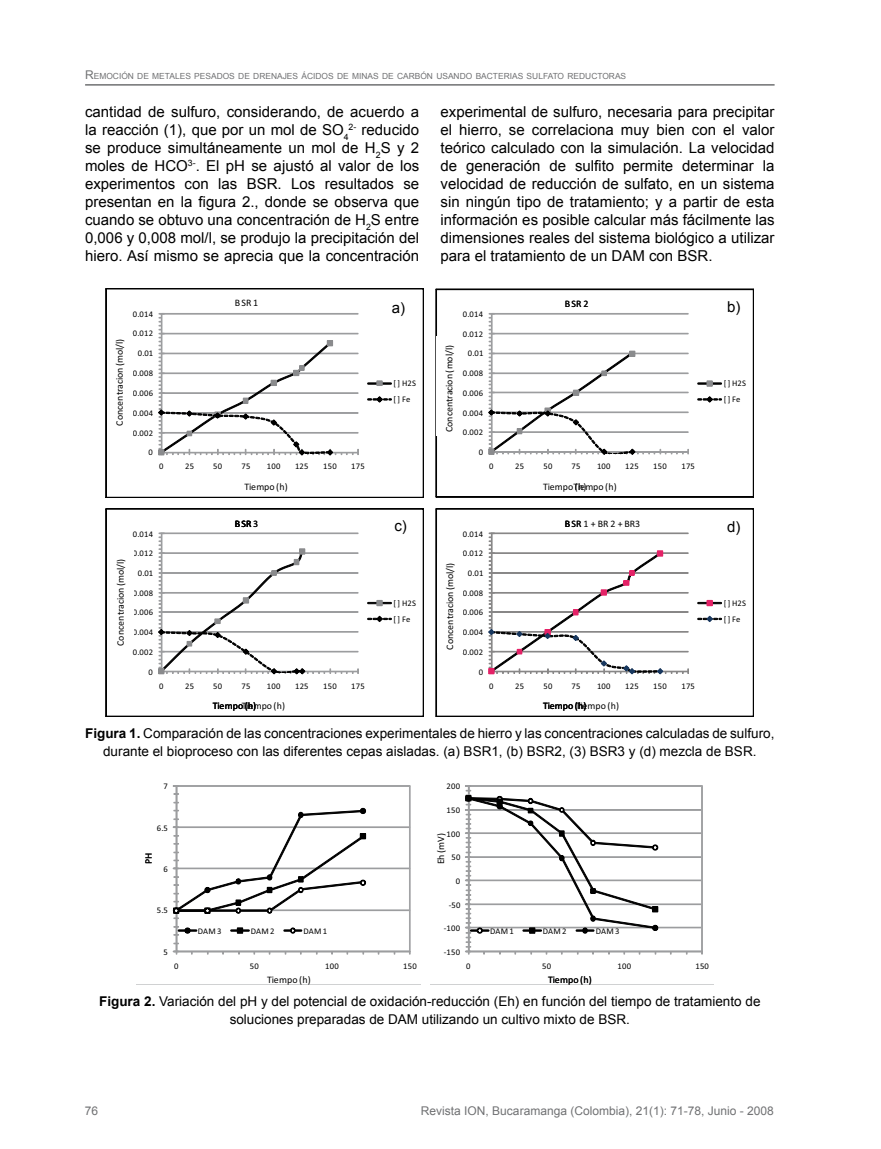
<style>
.page{position:relative;width:881px;height:1149px;background:#fff}
.page>*{position:absolute;margin:0;border:0;box-sizing:border-box;transform-origin:0 0}
.t1{font:15px/18px "Arial";color:#000;text-align:justify}
.t2{font:13.5px/18px "Arial";color:#000;text-align:center}
.t3{font:12px "Arial";color:#707173}
.t4{font:9.9px "Calibri";color:#000}
.t5{font:8.7px "Calibri";letter-spacing:.03em;color:#000}
.t6{font:8.55px/15.9px "Calibri";letter-spacing:.03em;color:#000}
.t7{font:8.4px "Arial";color:#707173}
.s1{font-size:12px}
.s2{font-weight:700}
</style>
<div class="page">
<hr style="left:85px;top:84px;width:689px;height:2px;background:#707173">
<svg style="left:106px;top:288px;width:317px;height:210px"></svg>
<div style="left:107px;top:334px;width:26px;height:100px;background:#fff"></div>
<svg style="left:435px;top:289px;width:318px;height:208px"></svg>
<div style="left:436px;top:335px;width:26px;height:100px;background:#fff"></div>
<svg style="left:106px;top:508px;width:317px;height:208px"></svg>
<div style="left:108px;top:549px;width:25px;height:99px;background:#fff"></div>
<svg style="left:435px;top:508px;width:318px;height:208px"></svg>
<div style="left:437px;top:553px;width:25px;height:99px;background:#fff"></div>
<svg style="left:172px;top:785px;width:239px;height:170px"></svg>
<svg style="left:465px;top:785px;width:238px;height:170px"></svg>
<p class="t7" style="left:85px;top:70px;width:542px"><span class="s1">R</span>EMOCIÓN DE METALES PESADOS DE DRENAJES ÁCIDOS DE MINAS DE CARBÓN USANDO BACTERIAS SULFATO REDUCTORAS</p>
<p class="t1" style="left:85px;top:103px;width:335px">cantidad de sulfuro, considerando, de acuerdo a la reacción (1), que por un mol de SO<sub>4</sub><sup>2-</sup> reducido se produce simultáneamente un mol de H<sub>2</sub>S y 2 moles de HCO<sup>3-</sup>. El pH se ajustó al valor de los experimentos con las BSR. Los resultados se presentan en la figura 2., donde se observa que cuando se obtuvo una concentración de H<sub>2</sub>S entre 0,006 y 0,008 mol/l, se produjo la precipitación del hiero. Así mismo se aprecia que la concentración</p>
<p class="t1" style="left:440px;top:103px;width:335px">experimental de sulfuro, necesaria para precipitar el hierro, se correlaciona muy bien con el valor teórico calculado con la simulación. La velocidad de generación de sulfito permite determinar la velocidad de reducción de sulfato, en un sistema sin ningún tipo de tratamiento; y a partir de esta información es posible calcular más fácilmente las dimensiones reales del sistema biológico a utilizar para el tratamiento de un DAM con BSR.</p>
<p class="t6" style="left:133px;top:305px;width:22px">0.014</p>
<p class="t4" style="left:235px;top:297px;width:25px">B SR1</p>
<p class="t1" style="left:391px;top:299px;width:15px">a)</p>
<p class="t6" style="left:463px;top:306px;width:22px">0.014</p>
<p class="t4" style="left:564px;top:297px;width:25px">B SR2</p>
<p class="t1" style="left:726px;top:298px;width:15px">b)</p>
<p class="t6" style="left:133px;top:325px;width:22px">0.012</p>
<p class="t6" style="left:463px;top:325px;width:22px">0.012</p>
<p class="t4" style="left:113px;top:425px;width:88px;rotate:-90deg">Concentracion (mol/l)</p>
<p class="t6" style="left:138px;top:345px;width:17px">0.01</p>
<p class="t6" style="left:133px;top:365px;width:22px">0.008</p>
<p class="t6" style="left:133px;top:384px;width:22px">0.006</p>
<p class="t6" style="left:133px;top:404px;width:22px">0.004</p>
<p class="t6" style="left:133px;top:424px;width:22px">0.002</p>
<p class="t6" style="left:393px;top:375px;width:24px">[ ] H2S [ ] Fe</p>
<p class="t4" style="left:443px;top:432px;width:88px;rotate:-90deg">Concentracion (mol/l)</p>
<p class="t6" style="left:467px;top:345px;width:17px">0.01</p>
<p class="t6" style="left:463px;top:365px;width:22px">0.008</p>
<p class="t6" style="left:463px;top:384px;width:22px">0.006</p>
<p class="t6" style="left:463px;top:404px;width:22px">0.004</p>
<p class="t6" style="left:463px;top:424px;width:22px">0.002</p>
<p class="t6" style="left:723px;top:375px;width:24px">[ ] H2S [ ] Fe</p>
<p class="t6" style="left:148px;top:444px;width:6px">0</p>
<p class="t6" style="left:478px;top:443px;width:6px">0</p>
<p class="t6" style="left:159px;top:458px;width:6px">0</p>
<p class="t6" style="left:185px;top:458px;width:10px">25</p>
<p class="t6" style="left:213px;top:458px;width:10px">50</p>
<p class="t6" style="left:241px;top:458px;width:10px">75</p>
<p class="t6" style="left:267px;top:458px;width:15px">100</p>
<p class="t6" style="left:295px;top:458px;width:15px">125</p>
<p class="t6" style="left:323px;top:458px;width:15px">150</p>
<p class="t6" style="left:351px;top:458px;width:15px">175</p>
<p class="t6" style="left:489px;top:457px;width:6px">0</p>
<p class="t6" style="left:515px;top:457px;width:10px">25</p>
<p class="t6" style="left:543px;top:457px;width:10px">50</p>
<p class="t6" style="left:571px;top:457px;width:10px">75</p>
<p class="t6" style="left:596px;top:457px;width:15px">100</p>
<p class="t6" style="left:625px;top:457px;width:15px">125</p>
<p class="t6" style="left:653px;top:457px;width:15px">150</p>
<p class="t6" style="left:681px;top:457px;width:15px">175</p>
<p class="t4" style="left:244px;top:481px;width:45px">Tiempo (h)</p>
<p class="t4" style="left:543px;top:480px;width:45px">Tiempo (h)</p>
<p class="t4" style="left:573px;top:480px;width:45px">Tiempo (h)</p>
<p class="t6" style="left:133px;top:525px;width:22px">0.014</p>
<p class="t4" style="left:235px;top:517px;width:25px">B SR3</p>
<p class="t1" style="left:394px;top:517px;width:14px">c)</p>
<p class="t6" style="left:463px;top:525px;width:22px">0.014</p>
<p class="t4" style="left:564px;top:517px;width:77px">BSR 1 + BR 2 + BR3</p>
<p class="t1" style="left:726px;top:518px;width:15px">d)</p>
<p class="t6" style="left:133px;top:545px;width:22px">0.012</p>
<p class="t6" style="left:463px;top:545px;width:22px">0.012</p>
<p class="t4" style="left:114px;top:645px;width:88px;rotate:-90deg">Concentracion (mol/l)</p>
<p class="t6" style="left:138px;top:564px;width:17px">0.01</p>
<p class="t6" style="left:133px;top:584px;width:22px">0.008</p>
<p class="t6" style="left:133px;top:604px;width:22px">0.006</p>
<p class="t6" style="left:133px;top:623px;width:22px">0.004</p>
<p class="t6" style="left:133px;top:643px;width:22px">0.002</p>
<p class="t6" style="left:393px;top:594px;width:24px">[ ] H2S [ ] Fe</p>
<p class="t4" style="left:443px;top:649px;width:88px;rotate:-90deg">Concentracion (mol/l)</p>
<p class="t6" style="left:467px;top:564px;width:17px">0.01</p>
<p class="t6" style="left:463px;top:584px;width:22px">0.008</p>
<p class="t6" style="left:463px;top:604px;width:22px">0.006</p>
<p class="t6" style="left:463px;top:623px;width:22px">0.004</p>
<p class="t6" style="left:463px;top:643px;width:22px">0.002</p>
<p class="t6" style="left:723px;top:594px;width:24px">[ ] H2S [ ] Fe</p>
<p class="t6" style="left:148px;top:663px;width:6px">0</p>
<p class="t6" style="left:478px;top:663px;width:6px">0</p>
<p class="t6" style="left:159px;top:677px;width:6px">0</p>
<p class="t6" style="left:185px;top:677px;width:10px">25</p>
<p class="t6" style="left:213px;top:677px;width:10px">50</p>
<p class="t6" style="left:241px;top:677px;width:10px">75</p>
<p class="t6" style="left:267px;top:677px;width:15px">100</p>
<p class="t6" style="left:295px;top:677px;width:15px">125</p>
<p class="t6" style="left:323px;top:677px;width:15px">150</p>
<p class="t6" style="left:351px;top:677px;width:15px">175</p>
<p class="t6" style="left:489px;top:677px;width:6px">0</p>
<p class="t6" style="left:515px;top:677px;width:10px">25</p>
<p class="t6" style="left:543px;top:677px;width:10px">50</p>
<p class="t6" style="left:571px;top:677px;width:10px">75</p>
<p class="t6" style="left:596px;top:677px;width:15px">100</p>
<p class="t6" style="left:625px;top:677px;width:15px">125</p>
<p class="t6" style="left:653px;top:677px;width:15px">150</p>
<p class="t6" style="left:681px;top:677px;width:15px">175</p>
<p class="t4" style="left:213px;top:699px;width:45px">Tiempo (h)</p>
<p class="t4" style="left:242px;top:699px;width:45px">Tiempo (h)</p>
<p class="t4" style="left:543px;top:699px;width:45px">Tiempo (h)</p>
<p class="t4" style="left:575px;top:699px;width:45px">Tiempo (h)</p>
<p class="t2" style="left:85px;top:724px;width:690px"><span class="s2">Figura 1.</span> Comparación de las concentraciones experimentales de hierro y las concentraciones calculadas de sulfuro, durante el bioproceso con las diferentes cepas aisladas. (a) BSR1, (b) BSR2, (3) BSR3 y (d) mezcla de BSR.</p>
<p class="t5" style="left:163px;top:780px;width:6px">7</p>
<p class="t5" style="left:446px;top:780px;width:15px">200</p>
<p class="t5" style="left:446px;top:804px;width:15px">150</p>
<p class="t5" style="left:157px;top:822px;width:13px">6.5</p>
<p class="t4" style="left:142px;top:864px;width:13px;rotate:-90deg">PH</p>
<p class="t5" style="left:446px;top:828px;width:15px">100</p>
<p class="t4" style="left:434px;top:864px;width:33px;rotate:-90deg">Eh (mV)</p>
<p class="t5" style="left:451px;top:851px;width:11px">50</p>
<p class="t5" style="left:163px;top:863px;width:6px">6</p>
<p class="t5" style="left:455px;top:875px;width:6px">0</p>
<p class="t5" style="left:157px;top:904px;width:13px">5.5</p>
<p class="t5" style="left:448px;top:899px;width:13px">-50</p>
<p class="t5" style="left:198px;top:925px;width:25px">DAM 3</p>
<p class="t5" style="left:251px;top:925px;width:25px">DAM 2</p>
<p class="t5" style="left:303px;top:925px;width:25px">DAM 1</p>
<p class="t5" style="left:444px;top:922px;width:18px">-100</p>
<p class="t5" style="left:490px;top:925px;width:25px">DAM 1</p>
<p class="t5" style="left:542px;top:925px;width:25px">DAM 2</p>
<p class="t5" style="left:595px;top:925px;width:25px">DAM 3</p>
<p class="t5" style="left:163px;top:946px;width:6px">5</p>
<p class="t5" style="left:444px;top:946px;width:18px">-150</p>
<p class="t5" style="left:174px;top:960px;width:6px">0</p>
<p class="t5" style="left:250px;top:960px;width:11px">50</p>
<p class="t5" style="left:325px;top:960px;width:15px">100</p>
<p class="t5" style="left:403px;top:960px;width:15px">150</p>
<p class="t5" style="left:466px;top:960px;width:6px">0</p>
<p class="t5" style="left:542px;top:960px;width:11px">50</p>
<p class="t5" style="left:617px;top:960px;width:15px">100</p>
<p class="t5" style="left:695px;top:960px;width:15px">150</p>
<p class="t4" style="left:548px;top:972px;width:45px">Tiempo (h)</p>
<p class="t2" style="left:99px;top:992px;width:662px"><span class="s2">Figura 2.</span> Variación del pH y del potencial de oxidación-reducción (Eh) en función del tiempo de tratamiento de soluciones preparadas de DAM utilizando un cultivo mixto de BSR.</p>
<p class="t4" style="left:267px;top:972px;width:45px">Tiempo (h)</p>
<p class="t3" style="left:85px;top:1102px;width:15px">76</p>
<p class="t3" style="left:420px;top:1102px;width:354px">Revista ION, Bucaramanga (Colombia), 21(1): 71-78, Junio - 2008</p>
</div>
